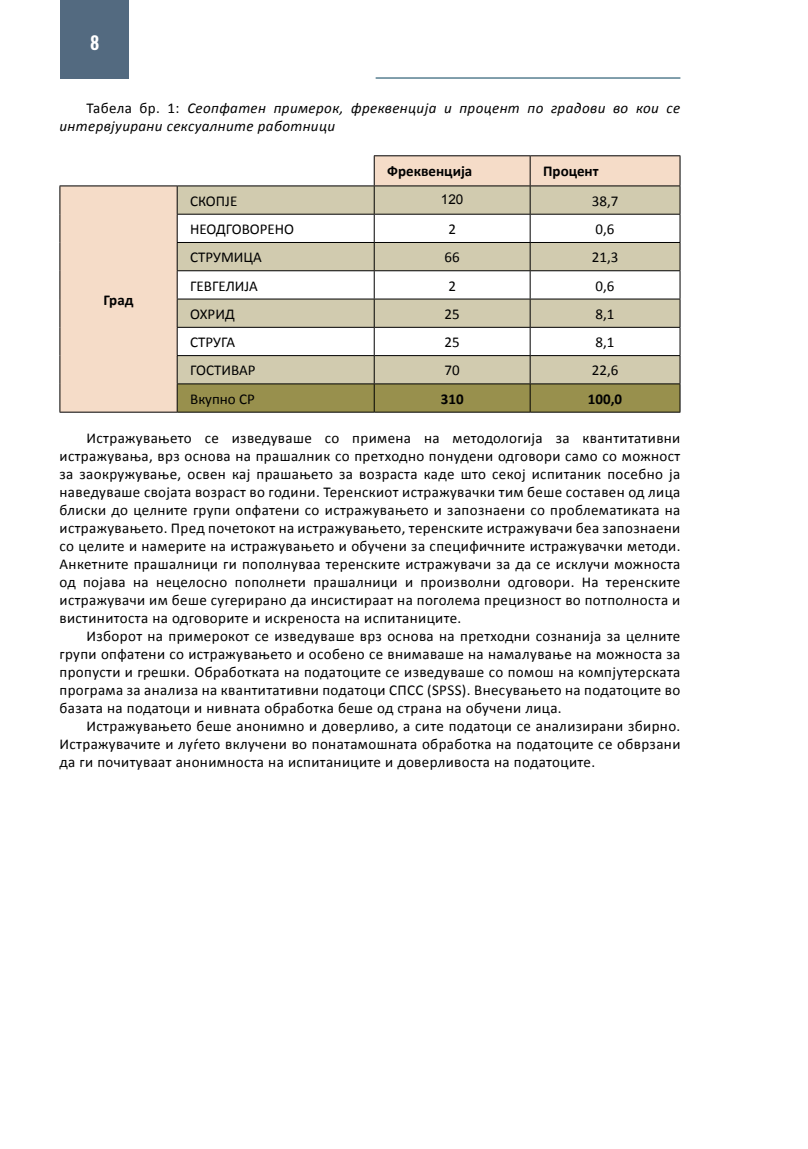
<style>
.page{position:relative;width:808px;height:1149px;background:#fff}
.page>*{position:absolute;margin:0;border:0;box-sizing:border-box;transform-origin:0 0}
.t1{font:600 18px "Oswald";color:#fff}
.t2{font:15px/18px "Calibri";letter-spacing:.025em;color:#000;text-align:justify}
.t3{font:italic 15px/18px "Calibri";letter-spacing:.025em;color:#000}
.t4{font:15px "Calibri";color:#000}
.t5{font:700 15px "Calibri";color:#000}
.t6{font:13.5px "Arial";color:#000}
.s1{font-style:normal}
</style>
<div class="page">
<div style="left:61px;top:186px;width:116px;height:225px;background:#f5dcc8"></div>
<hr style="left:60px;top:185px;width:117px;height:1px;background:#000">
<svg style="left:60px;top:186px;width:1px;height:225px"></svg>
<hr style="left:60px;top:411px;width:117px;height:1px;background:#000">
<hr style="left:374px;top:155px;width:156px;height:1px;background:#000">
<hr style="left:530px;top:155px;width:150px;height:1px;background:#000">
<svg style="left:177px;top:156px;width:504px;height:256px"></svg>
<hr style="left:530px;top:185px;width:150px;height:1px;background:#000">
<div style="left:61px;top:0;width:68px;height:78px;background:#536a80"></div>
<hr style="left:376px;top:77px;width:304px;height:1px;background:#144b64">
<p class="t1" style="left:90px;top:30px;width:11px">8</p>
<p class="t3" style="left:60px;top:99px;width:622px;text-indent:27px"><span class="s1">Табела бр. 1:</span> Сеопфатен примерок, фреквенција и процент по градови во кои се интервјуирани сексуалните работници</p>
<p class="t5" style="left:387px;top:161px;width:87px">Фреквенција</p>
<p class="t5" style="left:543px;top:161px;width:57px">Процент</p>
<p class="t2" style="left:190px;top:192px;width:49px">СКОПЈЕ</p>
<p class="t6" style="left:441px;top:191px;width:24px">120</p>
<p class="t2" style="left:592px;top:192px;width:28px">38,7</p>
<p class="t4" style="left:190px;top:219px;width:105px">НЕОДГОВОРЕНО</p>
<p class="t2" style="left:448px;top:220px;width:9px">2</p>
<p class="t2" style="left:596px;top:220px;width:20px">0,6</p>
<p class="t4" style="left:190px;top:248px;width:73px">СТРУМИЦА</p>
<p class="t2" style="left:445px;top:248px;width:17px">66</p>
<p class="t2" style="left:592px;top:248px;width:28px">21,3</p>
<p class="t4" style="left:190px;top:276px;width:69px">ГЕВГЕЛИЈА</p>
<p class="t2" style="left:448px;top:276px;width:9px">2</p>
<p class="t2" style="left:596px;top:276px;width:20px">0,6</p>
<p class="t2" style="left:190px;top:305px;width:46px">ОХРИД</p>
<p class="t2" style="left:445px;top:305px;width:17px">25</p>
<p class="t2" style="left:596px;top:305px;width:20px">8,1</p>
<p class="t2" style="left:190px;top:333px;width:46px">СТРУГА</p>
<p class="t2" style="left:445px;top:333px;width:17px">25</p>
<p class="t2" style="left:596px;top:333px;width:20px">8,1</p>
<p class="t4" style="left:190px;top:361px;width:67px">ГОСТИВАР</p>
<p class="t2" style="left:445px;top:361px;width:17px">70</p>
<p class="t2" style="left:592px;top:361px;width:28px">22,6</p>
<p class="t4" style="left:190px;top:389px;width:66px">Вкупно СР</p>
<p class="t5" style="left:441px;top:389px;width:24px">310</p>
<p class="t5" style="left:588px;top:389px;width:36px">100,0</p>
<p class="t2" style="left:60px;top:428px;width:622px;text-indent:27px">Истражувањето се изведуваше со примена на методологија за квантитативни истражувања, врз основа на прашалник со претходно понудени одговори само со можност за заокружување, освен кај прашањето за возраста каде што секој испитаник посебно ја наведуваше својата возраст во години. Теренскиот истражувачки тим беше составен од лица блиски до целните групи опфатени со истражувањето и запознаени со проблематиката на истражувањето. Пред почетокот на истражувањето, теренските истражувачи беа запознаени со целите и намерите на истражувањето и обучени за специфичните истражувачки методи.<br>Анкетните прашалници ги пополнуваа теренските истражувачи за да се исклучи можноста од појава на нецелосно пополнети прашалници и произволни одговори. На теренските истражувачи им беше сугерирано да инсистираат на поголема прецизност во потполноста и вистинитоста на одговорите и искреноста на испитаниците.</p>
<p class="t2" style="left:60px;top:626px;width:622px;text-indent:27px">Изборот на примерокот се изведуваше врз основа на претходни сознанија за целните групи опфатени со истражувањето и особено се внимаваше на намалување на можноста за пропусти и грешки. Обработката на податоците се изведуваше со помош на компјутерската програма за анализа на квантитативни податоци СПСС (SPSS). Внесувањето на податоците во базата на податоци и нивната обработка беше од страна на обучени лица.</p>
<p class="t2" style="left:60px;top:716px;width:622px;text-indent:27px">Истражувањето беше анонимно и доверливо, а сите податоци се анализирани збирно.<br>Истражувачите и луѓето вклучени во понатамошната обработка на податоците се обврзани да ги почитуваат анонимноста на испитаниците и доверливоста на податоците.</p>
<p class="t5" style="left:104px;top:290px;width:31px">Град</p>
</div>
